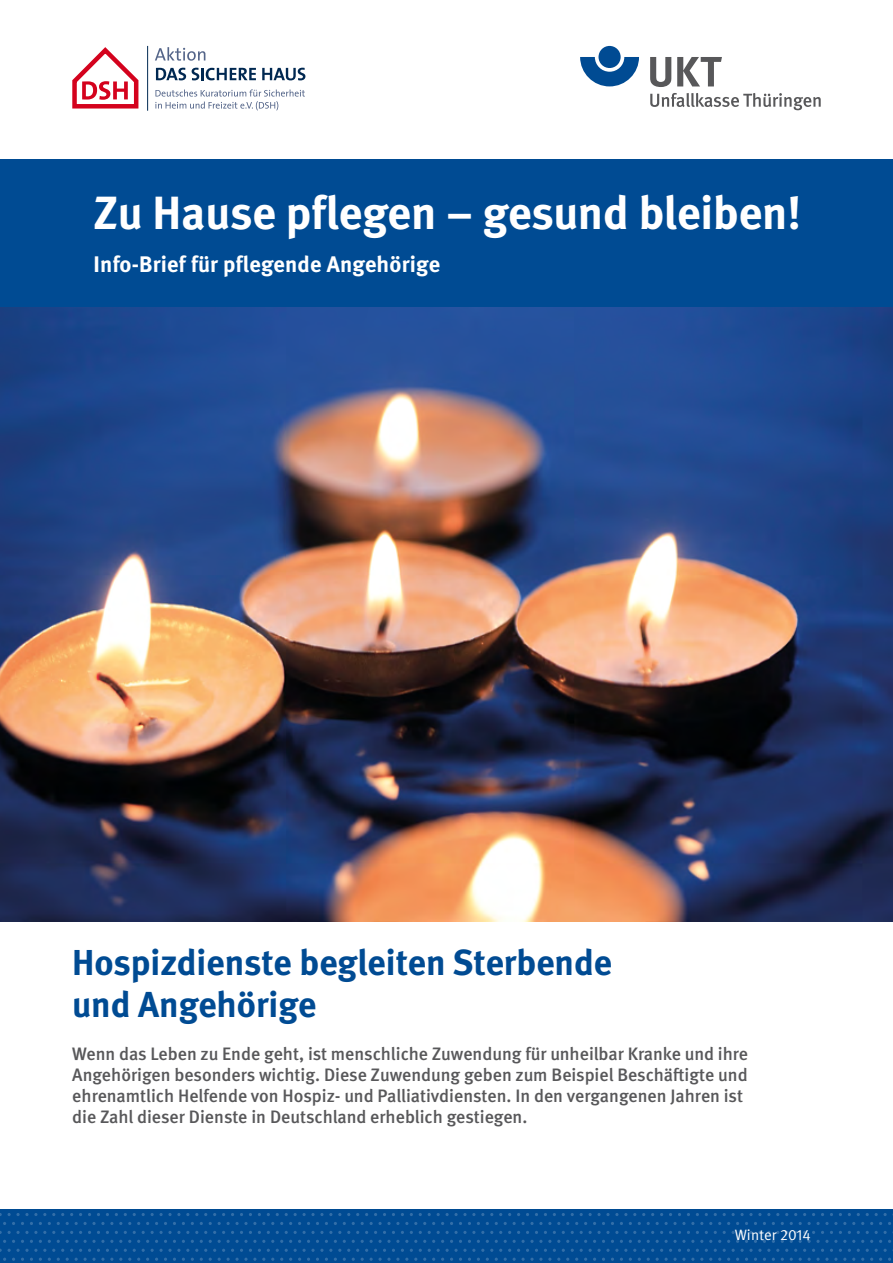
<style>
.page{position:relative;width:893px;height:1263px;background:#fff}
.page>*{position:absolute;margin:0;border:0;box-sizing:border-box;transform-origin:0 0}
.t1{font:700 46.5px "DGUV Meta";color:#fff}
.t2{font:700 36px/42px "DGUV Meta";color:#004b93}
.t3{font:700 22.5px "DGUV Meta";letter-spacing:.01em;color:#fff}
.t4{font:500 18px/21px "DGUV Meta";color:#58585a}
.t5{font:15px "DGUV Meta";letter-spacing:.01em;color:#fff}
</style>
<div class="page">
<div style="left:0;top:1210px;width:893px;height:53px;background:#004b93"></div>
<svg style="left:656px;top:1222px;width:38px;height:3px"></svg>
<svg style="left:513px;top:1222px;width:38px;height:3px"></svg>
<svg style="left:361px;top:1222px;width:47px;height:3px"></svg>
<svg style="left:218px;top:1222px;width:38px;height:3px"></svg>
<svg style="left:75px;top:1222px;width:38px;height:3px"></svg>
<svg style="left:656px;top:1240px;width:38px;height:3px"></svg>
<svg style="left:513px;top:1240px;width:38px;height:3px"></svg>
<svg style="left:361px;top:1240px;width:47px;height:3px"></svg>
<svg style="left:218px;top:1240px;width:38px;height:3px"></svg>
<svg style="left:75px;top:1240px;width:38px;height:3px"></svg>
<svg style="left:723px;top:1213px;width:38px;height:3px"></svg>
<svg style="left:580px;top:1213px;width:38px;height:3px"></svg>
<svg style="left:437px;top:1213px;width:38px;height:3px"></svg>
<svg style="left:294px;top:1213px;width:38px;height:3px"></svg>
<svg style="left:151px;top:1213px;width:38px;height:3px"></svg>
<svg style="left:8px;top:1213px;width:38px;height:3px"></svg>
<svg style="left:723px;top:1231px;width:38px;height:3px"></svg>
<svg style="left:580px;top:1231px;width:38px;height:3px"></svg>
<svg style="left:437px;top:1231px;width:38px;height:3px"></svg>
<svg style="left:294px;top:1231px;width:38px;height:3px"></svg>
<svg style="left:151px;top:1231px;width:38px;height:3px"></svg>
<svg style="left:8px;top:1231px;width:38px;height:3px"></svg>
<svg style="left:517px;top:1249px;width:177px;height:12px"></svg>
<svg style="left:343px;top:1249px;width:173px;height:12px"></svg>
<svg style="left:164px;top:1249px;width:177px;height:12px"></svg>
<svg style="left:0;top:1249px;width:163px;height:12px"></svg>
<svg style="left:799px;top:1222px;width:38px;height:3px"></svg>
<svg style="left:799px;top:1240px;width:38px;height:3px"></svg>
<svg style="left:875px;top:1213px;width:18px;height:3px"></svg>
<svg style="left:875px;top:1231px;width:18px;height:3px"></svg>
<svg style="left:866px;top:1249px;width:27px;height:12px"></svg>
<svg style="left:696px;top:1249px;width:168px;height:12px"></svg>
<img style="left:0;top:307px;width:893px;height:614px">
<div style="left:0;top:159px;width:893px;height:148px;background:#004b93"></div>
<svg style="left:155px;top:89px;width:150px;height:21px"></svg>
<svg style="left:156px;top:68px;width:30px;height:12px"></svg>
<svg style="left:192px;top:68px;width:64px;height:12px"></svg>
<svg style="left:262px;top:68px;width:43px;height:12px"></svg>
<svg style="left:155px;top:47px;width:50px;height:14px"></svg>
<hr style="left:147px;top:46px;width:1px;height:65px;background:#002851">
<svg style="left:72px;top:47px;width:67px;height:62px"></svg>
<svg style="left:580px;top:57px;width:59px;height:29px"></svg>
<div style="left:598px;top:46px;width:23px;height:22px;background:#004b93;border-radius:50%"></div>
<svg style="left:650px;top:57px;width:21px;height:30px"></svg>
<svg style="left:677px;top:57px;width:45px;height:29px"></svg>
<svg style="left:650px;top:93px;width:171px;height:17px"></svg>
<h1 class="t1" style="left:94px;top:185px;width:709px">Zu Hause pflegen – gesund bleiben!</h1>
<p class="t3" style="left:94px;top:251px;width:348px">Info-Brief für pflegende Angehörige</p>
<h2 class="t2" style="left:72px;top:942px;width:541px">Hospizdienste begleiten Sterbende und Angehörige</h2>
<p class="t4" style="left:72px;top:1044px;width:677px">Wenn das Leben zu Ende geht, ist menschliche Zuwendung für unheilbar Kranke und ihre Angehörigen besonders wichtig. Diese Zuwendung geben zum Beispiel Beschäftigte und ehrenamtlich Helfende von Hospiz- und Palliativdiensten. In den vergangenen Jahren ist die Zahl dieser Dienste in Deutschland erheblich gestiegen.</p>
<p class="t5" style="left:735px;top:1226px;width:77px">Winter 2014</p>
</div>
